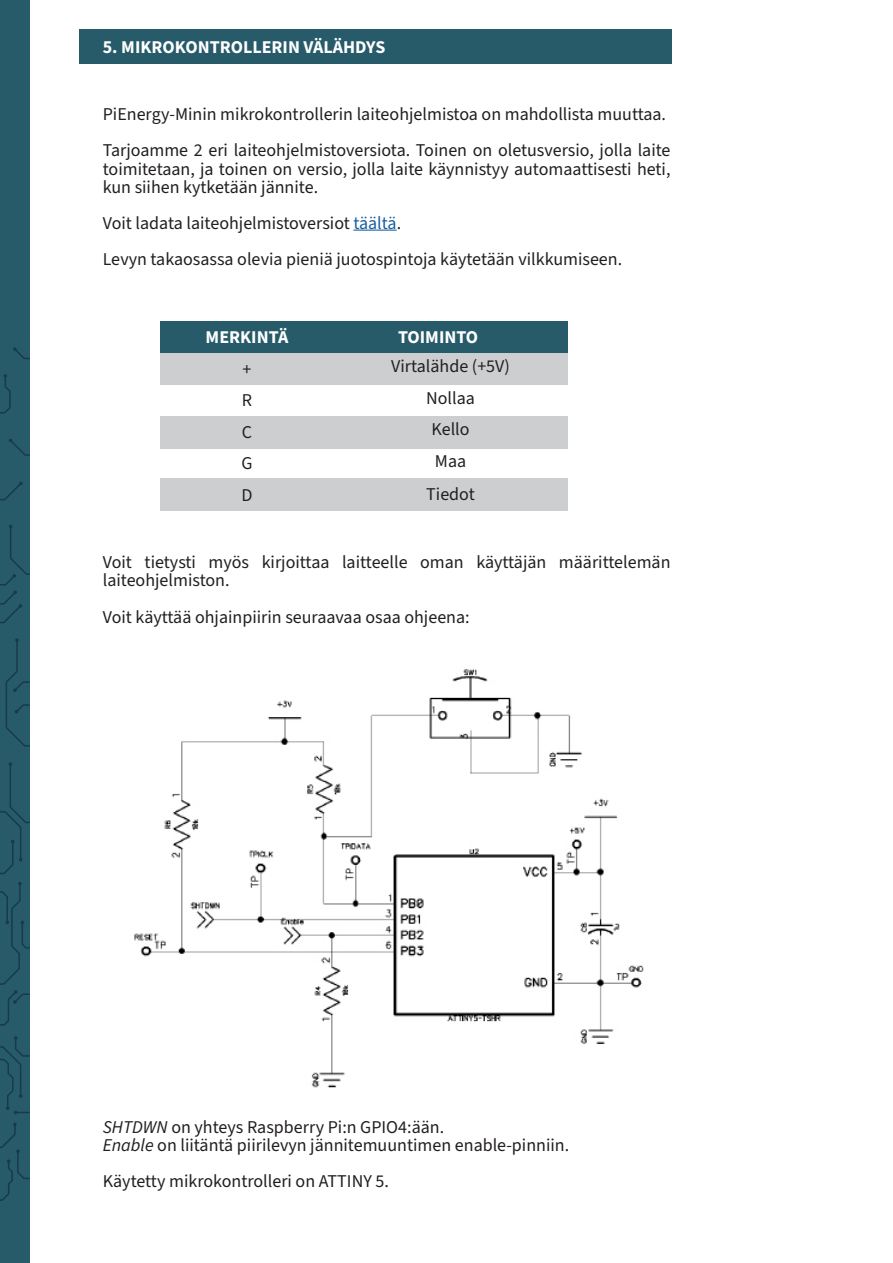
<style>
.page{position:relative;width:893px;height:1263px;background:#fff}
.page>*{position:absolute;margin:0;border:0;box-sizing:border-box;transform-origin:0 0}
.Pa1{font:18px/18.1px "Source Sans 3";color:#221e1f;text-align:justify}
.t1{font:700 18px "Source Sans 3";color:#fff}
.t2{font:18px "Source Sans 3";color:#231f20}
.s1{color:#175d9e}
.s2{font-style:italic}
</style>
<div class="page">
<img style="left:134px;top:669px;width:510px;height:419px">
<div style="left:161px;top:479px;width:407px;height:32px;background:#cccecf"></div>
<div style="left:161px;top:417px;width:407px;height:32px;background:#cccecf"></div>
<div style="left:0;top:0;width:30px;height:1263px;background:#275b6a"></div>
<svg style="left:0;top:1122px;width:30px;height:79px"></svg>
<svg style="left:0;top:1036px;width:30px;height:78px"></svg>
<svg style="left:0;top:882px;width:30px;height:144px"></svg>
<svg style="left:0;top:762px;width:30px;height:112px"></svg>
<svg style="left:5px;top:638px;width:25px;height:109px"></svg>
<svg style="left:0;top:525px;width:30px;height:99px"></svg>
<svg style="left:0;top:482px;width:23px;height:19px"></svg>
<svg style="left:9px;top:438px;width:21px;height:18px"></svg>
<svg style="left:0;top:374px;width:11px;height:40px"></svg>
<svg style="left:13px;top:347px;width:17px;height:12px"></svg>
<div style="left:80px;top:30px;width:592px;height:34px;background:#275b6a"></div>
<hr style="left:353px;top:230px;width:44px;height:1px;background:#085296">
<div style="left:161px;top:353px;width:407px;height:32px;background:#cccecf"></div>
<div style="left:161px;top:321px;width:407px;height:32px;background:#275b6a"></div>
<p class="t1" style="left:103px;top:35px;width:284px">5. MIKROKONTROLLERIN VÄLÄHDYS</p>
<p class="Pa1" style="left:103px;top:105px;width:565px">PiEnergy-Minin mikrokontrollerin laiteohjelmistoa on mahdollista muuttaa.</p>
<p class="Pa1" style="left:103px;top:141px;width:569px">Tarjoamme 2 eri laiteohjelmistoversiota. Toinen on oletusversio, jolla laite toimitetaan, ja toinen on versio, jolla laite käynnistyy automaattisesti heti, kun siihen kytketään jännite.</p>
<p class="Pa1" style="left:103px;top:214px;width:300px">Voit ladata laiteohjelmistoversiot <span class="s1">täältä</span>.</p>
<p class="Pa1" style="left:103px;top:250px;width:521px">Levyn takaosassa olevia pieniä juotospintoja käytetään vilkkumiseen.</p>
<p class="t1" style="left:206px;top:325px;width:84px">MERKINTÄ</p>
<p class="t1" style="left:398px;top:326px;width:82px">TOIMINTO</p>
<p class="t2" style="left:242px;top:357px;width:10px">+</p>
<p class="t2" style="left:242px;top:389px;width:12px">R</p>
<p class="t2" style="left:391px;top:355px;width:120px">Virtalähde (+5V)</p>
<p class="t2" style="left:426px;top:387px;width:50px">Nollaa</p>
<p class="t2" style="left:431px;top:418px;width:40px">Kello</p>
<p class="t2" style="left:242px;top:421px;width:12px">C</p>
<p class="t2" style="left:241px;top:452px;width:13px">G</p>
<p class="t2" style="left:435px;top:450px;width:33px">Maa</p>
<p class="t2" style="left:241px;top:484px;width:13px">D</p>
<p class="t2" style="left:426px;top:483px;width:50px">Tiedot</p>
<p class="Pa1" style="left:103px;top:553px;width:569px">Voit tietysti myös kirjoittaa laitteelle oman käyttäjän määrittelemän laiteohjelmiston.</p>
<p class="Pa1" style="left:103px;top:607px;width:368px">Voit käyttää ohjainpiirin seuraavaa osaa ohjeena:</p>
<p class="Pa1" style="left:103px;top:1117px;width:343px"><span class="s2">SHTDWN</span> on yhteys Raspberry Pi:n GPIO4:ään.</p>
<p class="Pa1" style="left:103px;top:1136px;width:468px"><span class="s2">Enable</span> on liitäntä piirilevyn jännitemuuntimen enable-pinniin.</p>
<p class="Pa1" style="left:103px;top:1172px;width:288px">Käytetty mikrokontrolleri on ATTINY 5.</p>
</div>
